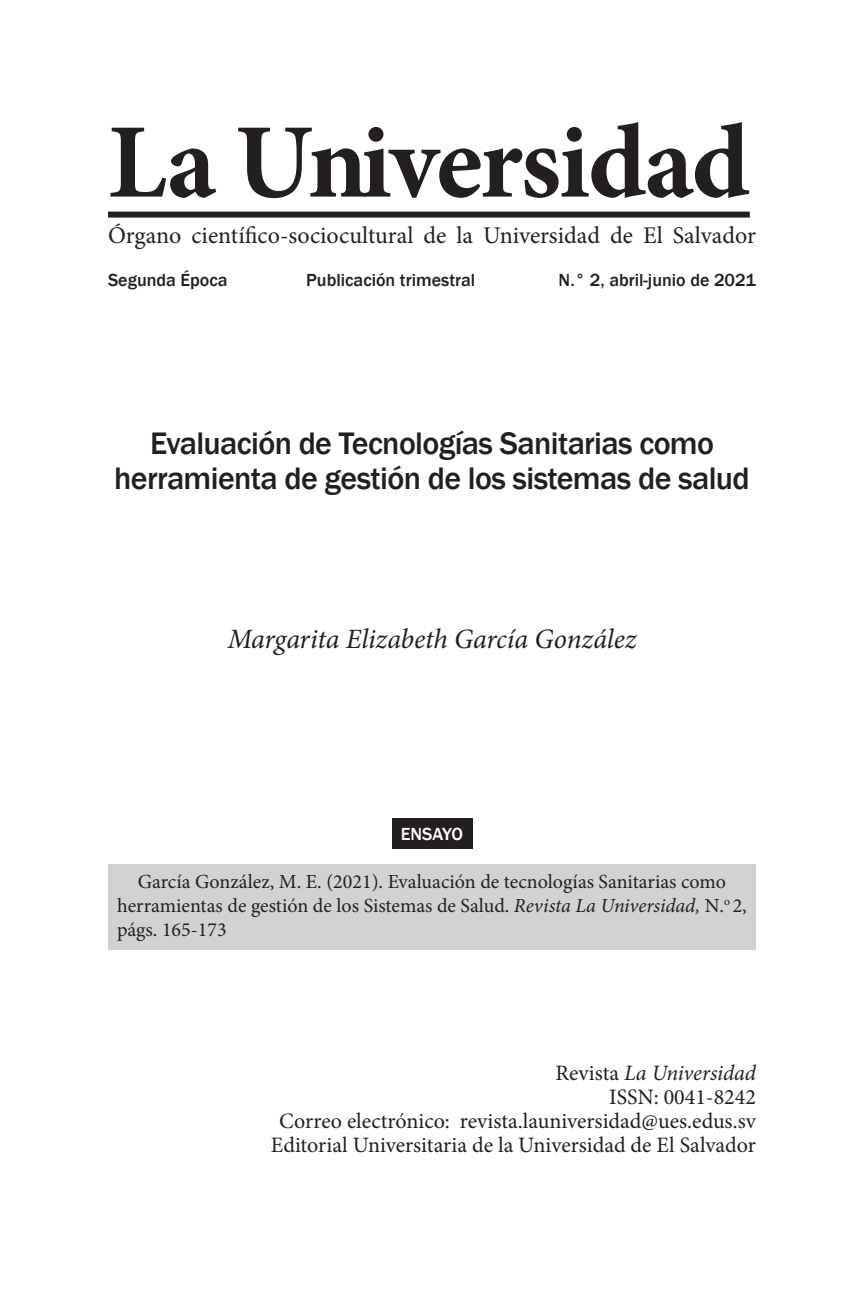
<style>
.page{position:relative;width:864px;height:1296px;background:#fff}
.page>*{position:absolute;margin:0;border:0;box-sizing:border-box;transform-origin:0 0}
.t1{font:700 106px "Minion Pro";letter-spacing:-.02em;color:#231f20}
.t2{font:500 32px/34.6px "Franklin Gothic";letter-spacing:-.02em;color:#231f20;text-align:center}
.t3{font:italic 28px "Minion Pro";letter-spacing:-.005em;color:#231f20}
.t4{font:24px "Minion Pro";color:#231f20}
.t5{font:22px/24px "Minion Pro";color:#231f20;text-align:right}
.t6{font:20px/24px "Minion Pro";color:#231f20}
.t7{font:500 18px "Franklin Gothic";color:#231f20}
.t8{font:500 18px "Franklin Gothic";letter-spacing:-.005em;color:#fff}
.s1{font-style:italic}
</style>
<div class="page">
<div style="left:108px;top:212px;width:642px;height:6px;background:#231f20"></div>
<div style="left:392px;top:818px;width:80px;height:31px;background:#231f20"></div>
<div style="left:108px;top:864px;width:648px;height:86px;background:#d1d2d4"></div>
<h1 class="t1" style="left:108px;top:88px;width:643px">La Universidad</h1>
<p class="t4" style="left:108px;top:219px;width:650px">Órgano científico-sociocultural de la Universidad de El Salvador</p>
<p class="t7" style="left:108px;top:269px;width:121px">Segunda Época</p>
<p class="t7" style="left:306px;top:269px;width:171px">Publicación trimestral</p>
<p class="t7" style="left:559px;top:269px;width:199px">N.° 2, abril-junio de 2021</p>
<h2 class="t2" style="left:114px;top:427px;width:637px">Evaluación de Tecnologías Sanitarias como herramienta de gestión de los sistemas de salud</h2>
<h3 class="t3" style="left:228px;top:620px;width:410px">Margarita Elizabeth García González</h3>
<p class="t8" style="left:401px;top:823px;width:64px">ENSAYO</p>
<p class="t6" style="left:117px;top:870px;width:631px;text-indent:21px">García González, M. E. (2021). Evaluación de tecnologías Sanitarias como herramientas de gestión de los Sistemas de Salud. <span class="s1">Revista La Universidad,</span> N.<sup>o</sup> 2, págs. 165-173</p>
<p class="t5" style="left:271px;top:1061px;width:487px">Revista <span class="s1">La Universidad<br></span>ISSN: 0041-8242<br>Correo electrónico: revista.launiversidad@ues.edus.sv Editorial Universitaria de la Universidad de El Salvador</p>
</div>
